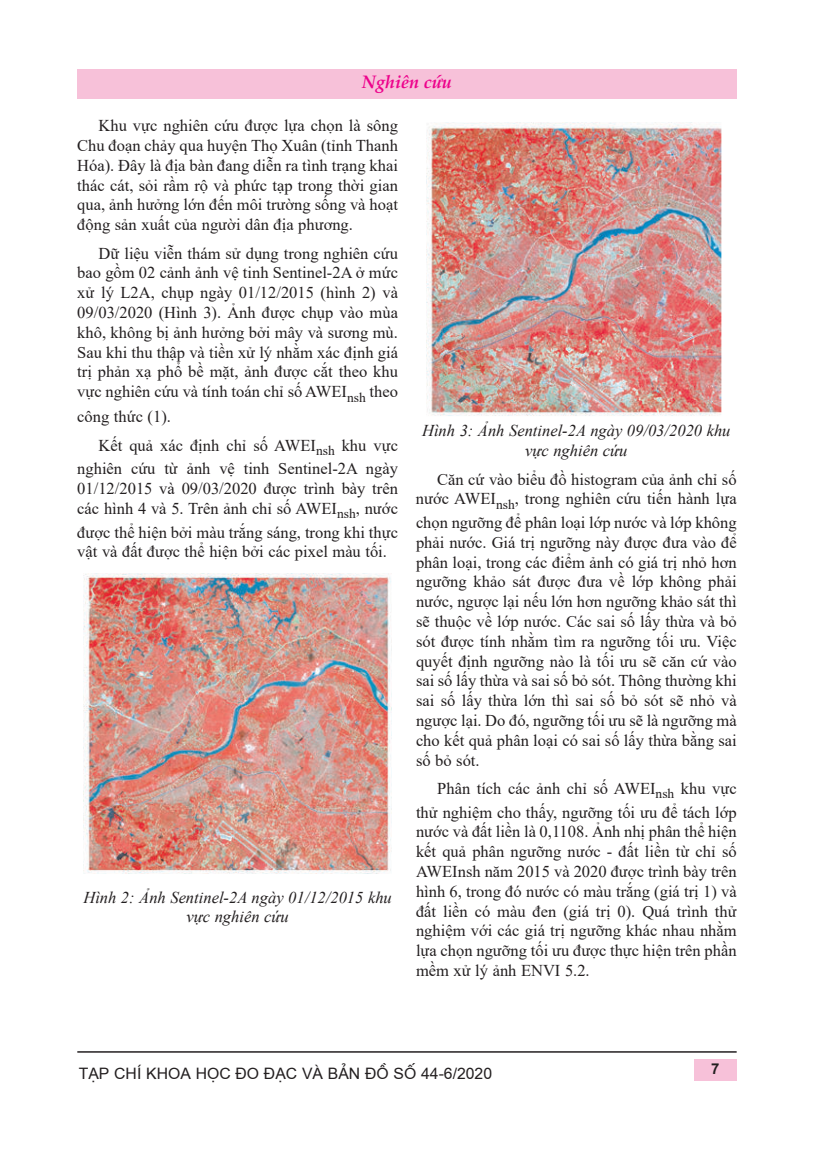
<style>
.page{position:relative;width:814px;height:1154px;background:#fff}
.page>*{position:absolute;margin:0;border:0;box-sizing:border-box;transform-origin:0 0}
.t1{font:italic 700 18px "Palatino Linotype";color:#ed028c}
.t2{font:16.5px/19.8px "Times New Roman";color:#231f20;text-align:justify}
.t3{font:italic 16.5px/19.8px "Times New Roman";color:#231f20;text-align:center}
.t4{font:15.75px "Vn Arial H";color:#231f20}
.t5{font:700 15px "Vn Arial";color:#231f20}
</style>
<div class="page">
<div style="left:77px;top:69px;width:659px;height:30px;background:#f7c1d9"></div>
<div style="left:694px;top:1059px;width:42px;height:22px;background:#f7c1d9"></div>
<hr style="left:77px;top:1051px;width:659px;height:1px;background:#231f20">
<img style="left:84px;top:573px;width:307px;height:300px">
<img style="left:426px;top:122px;width:296px;height:294px">
<p class="t1" style="left:362px;top:74px;width:91px">Nghiên cứu</p>
<p class="t2" style="left:77px;top:116px;width:322px;text-indent:21px">Khu vực nghiên cứu được lựa chọn là sông Chu đoạn chảy qua huyện Thọ Xuân (tỉnh Thanh Hóa). Đây là địa bàn đang diễn ra tình trạng khai thác cát, sỏi rầm rộ và phức tạp trong thời gian qua, ảnh hưởng lớn đến môi trường sống và hoạt động sản xuất của người dân địa phương.</p>
<p class="t2" style="left:77px;top:243px;width:322px;text-indent:21px">Dữ liệu viễn thám sử dụng trong nghiên cứu bao gồm 02 cảnh ảnh vệ tinh Sentinel-2A ở mức xử lý L2A, chụp ngày 01/12/2015 (hình 2) và 09/03/2020 (Hình 3). Ảnh được chụp vào mùa khô, không bị ảnh hưởng bởi mây và sương mù.<br>Sau khi thu thập và tiền xử lý nhằm xác định giá trị phản xạ phổ bề mặt, ảnh được cắt theo khu vực nghiên cứu và tính toán chỉ số AWEI<sub>nsh</sub> theo</p>
<p class="t2" style="left:99px;top:403px;width:301px;line-height:28.3px;text-indent:-21px">công thức (1).<br>Kết quả xác định chỉ số AWEI<sub>nsh</sub> khu vực</p>
<p class="t2" style="left:77px;top:459px;width:322px">nghiên cứu từ ảnh vệ tinh Sentinel-2A ngày 01/12/2015 và 09/03/2020 được trình bày trên các hình 4 và 5. Trên ảnh chỉ số AWEI<sub>nsh</sub>, nước</p>
<p class="t2" style="left:77px;top:522px;width:322px">được thể hiện bởi màu trắng sáng, trong khi thực vật và đất được thể hiện bởi các pixel màu tối.</p>
<p class="t3" style="left:83px;top:887px;width:310px">Hình 2: Ảnh Sentinel-2A ngày 01/12/2015 khu vực nghiên cứu</p>
<p class="t3" style="left:422px;top:421px;width:310px">Hình 3: Ảnh Sentinel-2A ngày 09/03/2020 khu vực nghiên cứu</p>
<p class="t2" style="left:416px;top:469px;width:322px;text-align:right">Căn cứ vào biểu đồ histogram của ảnh chỉ số nước AWEI<sub>nsh</sub>, trong nghiên cứu tiến hành lựa</p>
<p class="t2" style="left:416px;top:512px;width:325px;text-align:left">chọn ngưỡng để phân loại lớp nước và lớp không phải nước. Giá trị ngưỡng này được đưa vào để phân loại, trong các điểm ảnh có giá trị nhỏ hơn ngưỡng khảo sát được đưa về lớp không phải nước, ngược lại nếu lớn hơn ngưỡng khảo sát thì sẽ thuộc về lớp nước. Các sai số lấy thừa và bỏ sót được tính nhằm tìm ra ngưỡng tối ưu. Việc quyết định ngưỡng nào là tối ưu sẽ căn cứ vào sai số lấy thừa và sai số bỏ sót. Thông thường khi sai số lấy thừa lớn thì sai số bỏ sót sẽ nhỏ và ngược lại. Do đó, ngưỡng tối ưu sẽ là ngưỡng mà cho kết quả phân loại có sai số lấy thừa bằng sai số bỏ sót.</p>
<p class="t2" style="left:416px;top:776px;width:322px;line-height:23.5px;text-align:right">Phân tích các ảnh chỉ số AWEI<sub>nsh</sub> khu vực thử nghiệm cho thấy, ngưỡng tối ưu để tách lớp</p>
<p class="t2" style="left:416px;top:822px;width:322px">nước và đất liền là 0,1108. Ảnh nhị phân thể hiện kết quả phân ngưỡng nước - đất liền từ chỉ số AWEInsh năm 2015 và 2020 được trình bày trên hình 6, trong đó nước có màu trắng (giá trị 1) và đất liền có màu đen (giá trị 0). Quá trình thử nghiệm với các giá trị ngưỡng khác nhau nhằm lựa chọn ngưỡng tối ưu được thực hiện trên phần mềm xử lý ảnh ENVI 5.2.</p>
<p class="t4" style="left:79px;top:1063px;width:415px">T¹P CHÝ KHOA HÄC ®O ®¹C VΜ B¶N ®Å SÈ 44-6/2020</p>
<p class="t5" style="left:711px;top:1060px;width:10px">7</p>
</div>
